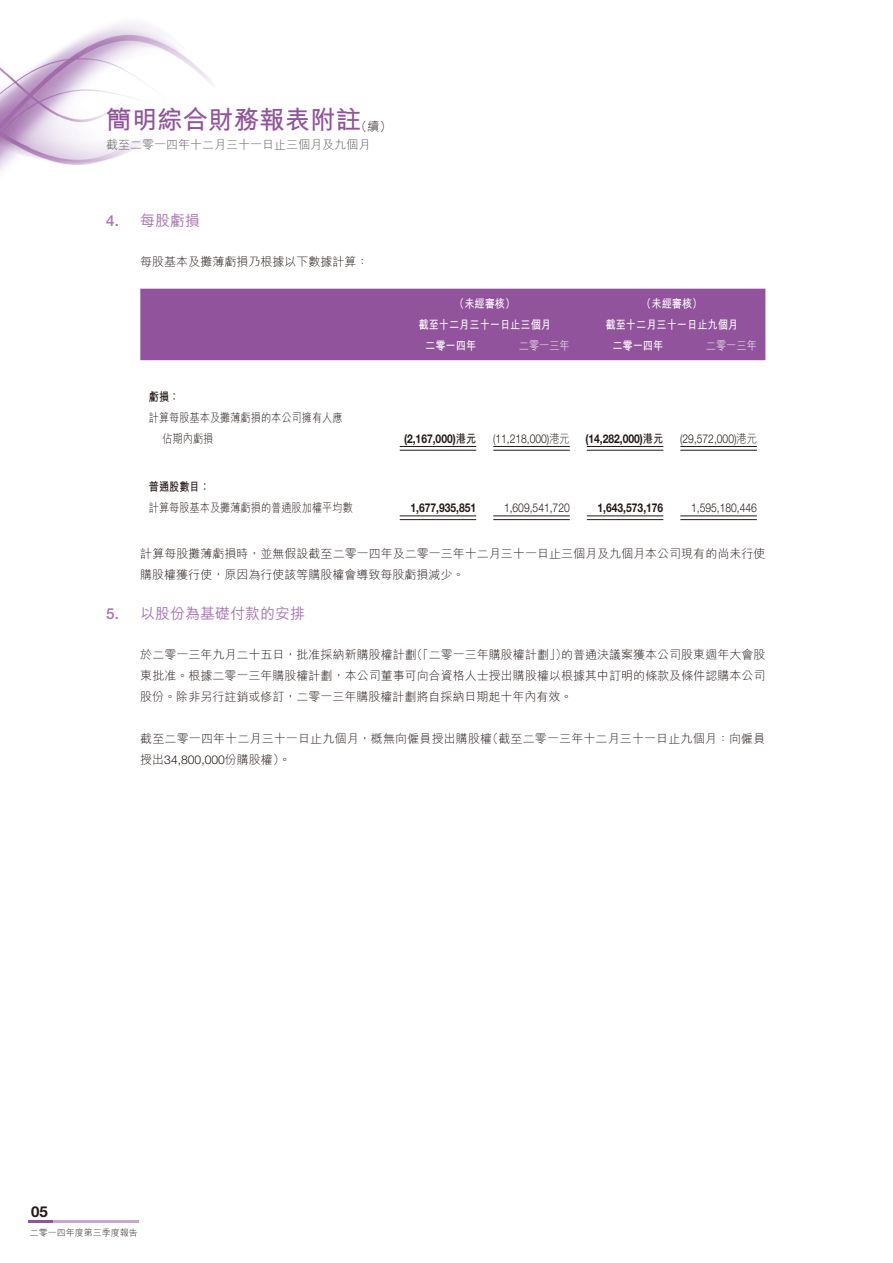
<style>
.page{position:relative;width:893px;height:1263px;background:#fff}
.page>*{position:absolute;margin:0;border:0;box-sizing:border-box;transform-origin:0 0}
.t1{font:25.5px "M Hei HK Bold E Ten B5 H";color:#91539c}
.t2{font:15px "M Hei HK Medium E Ten B5 H";color:#a675af}
.t3{font:700 15px "Helvetica Neue LT Std";color:#231916}
.t4{font:300 12.15px "Helvetica Neue LT Std";color:#231916;scale:.85 1}
.t5{font:700 12.15px "Helvetica Neue LT Std";color:#231916;scale:.85 1}
.t6{font:12px/21px "M Hei HK Light E Ten B5 H";color:#231916}
.t7{font:12px "M Hei HK Bold E Ten B5 H";color:#fff;scale:.85 1}
.t8{font:12px/21px "M Hei HK Light E Ten B5 H";color:#231916;scale:.85 1}
.t9{font:12px "M Hei HK Light E Ten B5 H";color:#595857}
.t10{font:12px "M Hei HK Light E Ten B5 H";color:#fff;scale:.85 1}
.t11{font:12px "M Hei HK Bold E Ten B5 H";color:#231916;scale:.85 1}
.t12{font:9px "M Hei HK Light E Ten B5 H";color:#231916}
.s1{font-family:"M Hei HK Light E Ten B5 H";font-size:12px;color:#231916}
.s2{font-family:"Helvetica Neue LT Std";font-weight:500;font-size:15.15px}
.s3{font-family:"Helvetica Neue LT Std";font-weight:500}
.s4{font-size:12px}
.s5{font-family:"M Hei HK Bold E Ten B5 H";font-weight:400;font-size:12px}
.s6{font-family:"M Hei HK Light E Ten B5 H";font-weight:400;font-size:12px}
.s7{font-family:"Helvetica Neue LT Std";font-weight:300;font-size:12.15px}
.s8{font-family:"Helvetica Neue LT Std";font-weight:300}
</style>
<div class="page">
<img style="left:0;top:23px;width:219px;height:266px">
<hr style="left:29px;top:1220px;width:110px;height:3px;background:#c6a8ce">
<hr style="left:28px;top:1220px;width:24px;height:3px;background:#91539c">
<div style="left:140px;top:289px;width:625px;height:71px;background:#91539c"></div>
<hr style="left:400px;top:446px;width:76px;height:1px;background:#231916">
<hr style="left:400px;top:450px;width:76px;height:1px;background:#231916">
<hr style="left:493px;top:446px;width:77px;height:1px;background:#231916">
<hr style="left:493px;top:450px;width:77px;height:1px;background:#231916">
<hr style="left:587px;top:446px;width:76px;height:1px;background:#231916">
<hr style="left:587px;top:450px;width:76px;height:1px;background:#231916">
<hr style="left:680px;top:446px;width:77px;height:1px;background:#231916">
<hr style="left:680px;top:450px;width:77px;height:1px;background:#231916">
<hr style="left:400px;top:515px;width:76px;height:1px;background:#231916">
<hr style="left:400px;top:519px;width:76px;height:1px;background:#231916">
<hr style="left:493px;top:515px;width:77px;height:1px;background:#231916">
<hr style="left:493px;top:519px;width:77px;height:1px;background:#231916">
<hr style="left:587px;top:515px;width:76px;height:1px;background:#231916">
<hr style="left:587px;top:519px;width:76px;height:1px;background:#231916">
<hr style="left:680px;top:515px;width:77px;height:1px;background:#231916">
<hr style="left:680px;top:519px;width:77px;height:1px;background:#231916">
<h1 class="t1" style="left:106px;top:110px;width:286px">簡明綜合財務報表附註<span class="s1">（續）</span></h1>
<p class="t9" style="left:106px;top:140px;width:265px">截至二零一四年十二月三十一日止三個月及九個月</p>
<p class="t2" style="left:106px;top:215px;width:96px"><span class="s2">4</span><span class="s3">.</span> 每股虧損</p>
<p class="t6" style="left:140px;top:253px;width:230px">每股基本及攤薄虧損乃根據以下數據計算：</p>
<p class="t11" style="left:149px;top:392px;width:38px">虧損：</p>
<p class="t8" style="left:162px;top:408px;width:214px;text-indent:-14px">計算每股基本及攤薄虧損的本公司擁有人應佔期內虧損</p>
<p class="t7" style="left:454px;top:299px;width:73px">（未經審核）</p>
<p class="t7" style="left:641px;top:299px;width:73px">（未經審核）</p>
<p class="t7" style="left:418px;top:320px;width:158px">截至十二月三十一日止三個月</p>
<p class="t7" style="left:606px;top:320px;width:158px">截至十二月三十一日止九個月</p>
<p class="t7" style="left:425px;top:341px;width:62px">二零一四年</p>
<p class="t10" style="left:519px;top:341px;width:62px">二零一三年</p>
<p class="t7" style="left:612px;top:341px;width:62px">二零一四年</p>
<p class="t10" style="left:706px;top:341px;width:62px">二零一三年</p>
<p class="t5" style="left:404px;top:434px;width:86px"><span class="s4">(</span>2<span class="s4">,</span>167<span class="s4">,</span>000<span class="s4">)</span><span class="s5">港元</span></p>
<p class="t4" style="left:493px;top:434px;width:92px"><span class="s4">(</span>11<span class="s4">,</span>218<span class="s4">,</span>000<span class="s4">)</span><span class="s6">港元</span></p>
<p class="t5" style="left:585px;top:434px;width:93px"><span class="s4">(</span>14<span class="s4">,</span>282<span class="s4">,</span>000<span class="s4">)</span><span class="s5">港元</span></p>
<p class="t4" style="left:680px;top:434px;width:92px"><span class="s4">(</span>29<span class="s4">,</span>572<span class="s4">,</span>000<span class="s4">)</span><span class="s6">港元</span></p>
<p class="t11" style="left:149px;top:482px;width:74px">普通股數目：</p>
<p class="t8" style="left:149px;top:499px;width:242px">計算每股基本及攤薄虧損的普通股加權平均數</p>
<p class="t5" style="left:410px;top:503px;width:79px">1<span class="s4">,</span>677<span class="s4">,</span>935<span class="s4">,</span>851</p>
<p class="t4" style="left:504px;top:503px;width:79px">1<span class="s4">,</span>609<span class="s4">,</span>541<span class="s4">,</span>720</p>
<p class="t5" style="left:598px;top:503px;width:79px">1<span class="s4">,</span>643<span class="s4">,</span>573<span class="s4">,</span>176</p>
<p class="t4" style="left:691px;top:503px;width:79px">1<span class="s4">,</span>595<span class="s4">,</span>180<span class="s4">,</span>446</p>
<p class="t6" style="left:140px;top:545px;width:627px">計算每股攤薄虧損時，並無假設截至二零一四年及二零一三年十二月三十一日止三個月及九個月本公司現有的尚未行使購股權獲行使，原因為行使該等購股權會導致每股虧損減少。</p>
<p class="t2" style="left:106px;top:607px;width:201px"><span class="s2">5</span><span class="s3">.</span> 以股份為基礎付款的安排</p>
<p class="t6" style="left:140px;top:645px;width:627px;text-align:justify">於二零一三年九月二十五日，批准採納新購股權計劃（「二零一三年購股權計劃」）的普通決議案獲本公司股東週年大會股東批准。根據二零一三年購股權計劃，本公司董事可向合資格人士授出購股權以根據其中訂明的條款及條件認購本公司股份。除非另行註銷或修訂，二零一三年購股權計劃將自採納日期起十年內有效。</p>
<p class="t6" style="left:140px;top:729px;width:627px">截至二零一四年十二月三十一日止九個月，概無向僱員授出購股權（截至二零一三年十二月三十一日止九個月：向僱員授出<span class="s7">34</span><span class="s8">,</span><span class="s7">800</span><span class="s8">,</span><span class="s7">000</span>份購股權）。</p>
<p class="t3" style="left:31px;top:1206px;width:18px">05</p>
<p class="t12" style="left:30px;top:1229px;width:110px">二零一四年度第三季度報告</p>
</div>
